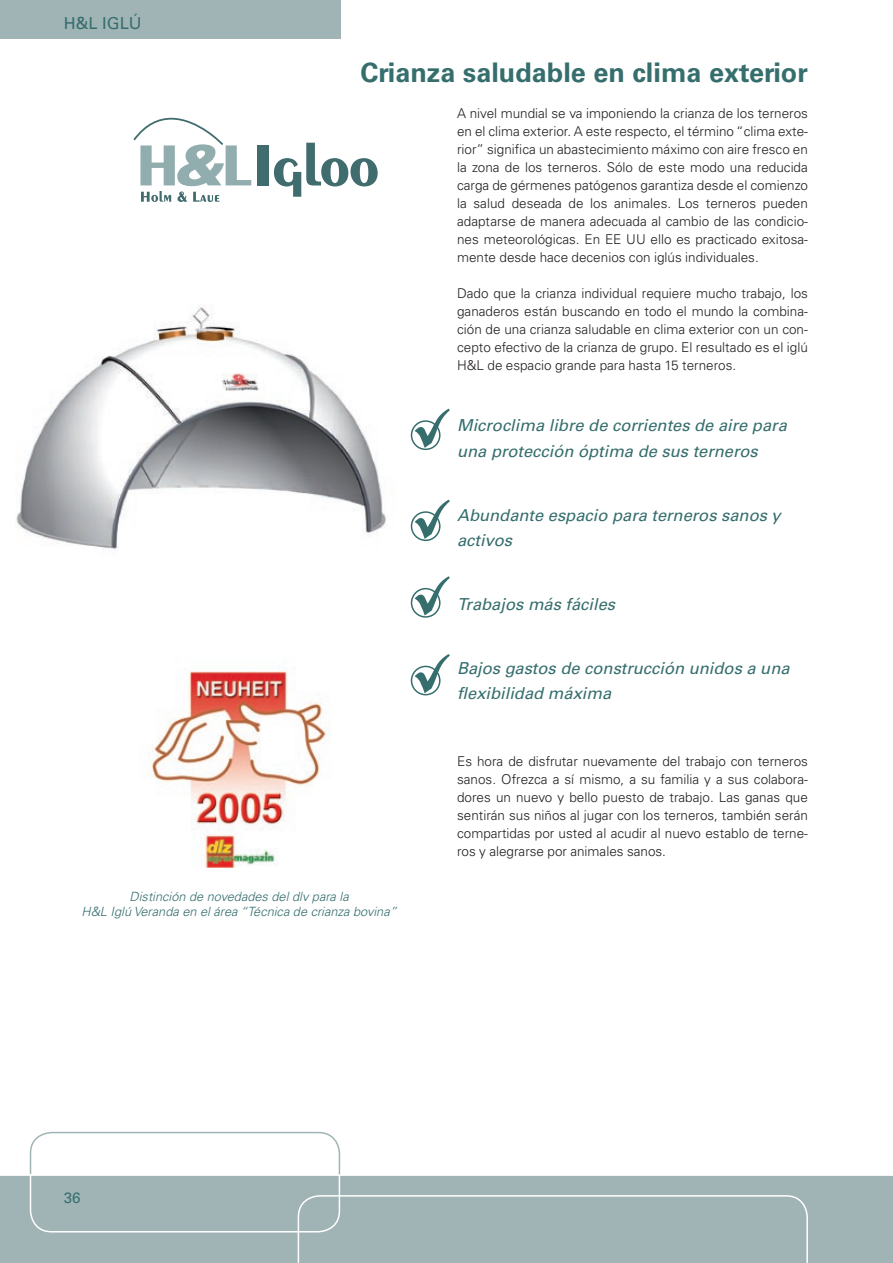
<style>
.page{position:relative;width:893px;height:1263px;background:#fff}
.page>*{position:absolute;margin:0;border:0;box-sizing:border-box;transform-origin:0 0}
.t1{font:700 27px "Univers LT Std";color:#356e6d}
.t2{font:italic 16.5px/25.5px "Univers LT Std";color:#356e6d}
.t3{font:16.5px "Univers LT Std";color:#356e6d}
.t4{font:15px "Univers LT Std";color:#356e6d}
.t5{font:300 13.5px/18px "Univers LT Std";color:#231f20;text-align:justify}
.t6{font:italic 300 12.75px/15.3px "Univers LT Std";color:#356e6d;text-align:center}
</style>
<div class="page">
<div style="left:0;top:0;width:340px;height:38px;background:#a1b4b5"></div>
<img style="left:16px;top:304px;width:370px;height:246px">
<div style="left:411px;top:420px;width:30px;height:30px;border:2px solid #356e6d;border-radius:50%"></div>
<svg style="left:415px;top:409px;width:35px;height:39px"></svg>
<div style="left:411px;top:511px;width:30px;height:30px;border:2px solid #356e6d;border-radius:50%"></div>
<svg style="left:415px;top:500px;width:35px;height:39px"></svg>
<div style="left:411px;top:588px;width:30px;height:30px;border:2px solid #356e6d;border-radius:50%"></div>
<svg style="left:415px;top:576px;width:35px;height:39px"></svg>
<div style="left:411px;top:666px;width:30px;height:29px;border:2px solid #356e6d;border-radius:50%"></div>
<svg style="left:415px;top:654px;width:35px;height:39px"></svg>
<img style="left:148px;top:666px;width:182px;height:202px">
<div style="left:257px;top:145px;width:12px;height:40px;background:#416c6d"></div>
<svg style="left:274px;top:143px;width:104px;height:54px"></svg>
<svg style="left:133px;top:118px;width:118px;height:84px"></svg>
<div style="left:0;top:1175px;width:893px;height:88px;background:#a1b4b5"></div>
<div style="left:30px;top:1132px;width:310px;height:100px;border:2px solid #fff;border-radius:21px"></div>
<svg style="left:29px;top:1131px;width:312px;height:45px"></svg>
<div style="left:298px;top:1195px;width:510px;height:68px;background:#a1b4b5"></div>
<p class="t3" style="left:64px;top:13px;width:79px">H&amp;L IGLÚ</p>
<p class="t1" style="left:360px;top:56px;width:449px">Crianza saludable en clima exterior</p>
<p class="t5" style="left:457px;top:104px;width:352px">A nivel mundial se va imponiendo la crianza de los terneros en el clima exterior. A este respecto, el término “clima exte&shy;rior” significa un abastecimiento máximo con aire fresco en la zona de los terneros. Sólo de este modo una reducida carga de gérmenes patógenos garantiza desde el comienzo la salud deseada de los animales. Los terneros pueden adaptarse de manera adecuada al cambio de las condicio&shy;nes meteorológicas. En EE UU ello es practicado exitosa&shy;mente desde hace decenios con iglús individuales.</p>
<p class="t5" style="left:457px;top:284px;width:352px">Dado que la crianza individual requiere mucho trabajo, los ganaderos están buscando en todo el mundo la combina&shy;ción de una crianza saludable en clima exterior con un con&shy;cepto efectivo de la crianza de grupo. El resultado es el iglú H&amp;L de espacio grande para hasta 15 terneros.</p>
<p class="t2" style="left:457px;top:413px;width:331px">Microclima libre de corrientes de aire para una protección óptima de sus terneros</p>
<p class="t2" style="left:457px;top:502px;width:325px">Abundante espacio para terneros sanos y activos</p>
<p class="t2" style="left:457px;top:591px;width:159px">Trabajos más fáciles</p>
<p class="t2" style="left:457px;top:655px;width:334px">Bajos gastos de construcción unidos a una flexibilidad máxima</p>
<p class="t5" style="left:457px;top:752px;width:352px">Es hora de disfrutar nuevamente del trabajo con terneros sanos. Ofrezca a sí mismo, a su familia y a sus colabora&shy;dores un nuevo y bello puesto de trabajo. Las ganas que sentirán sus niños al jugar con los terneros, también serán compartidas por usted al acudir al nuevo establo de terne&shy;ros y alegrarse por animales sanos.</p>
<p class="t6" style="left:82px;top:889px;width:317px">Distinción de novedades del dlv para la<br>H&amp;L Iglú Veranda en el área “Técnica de crianza bovina”</p>
<p class="t4" style="left:64px;top:1189px;width:18px">36</p>
</div>
